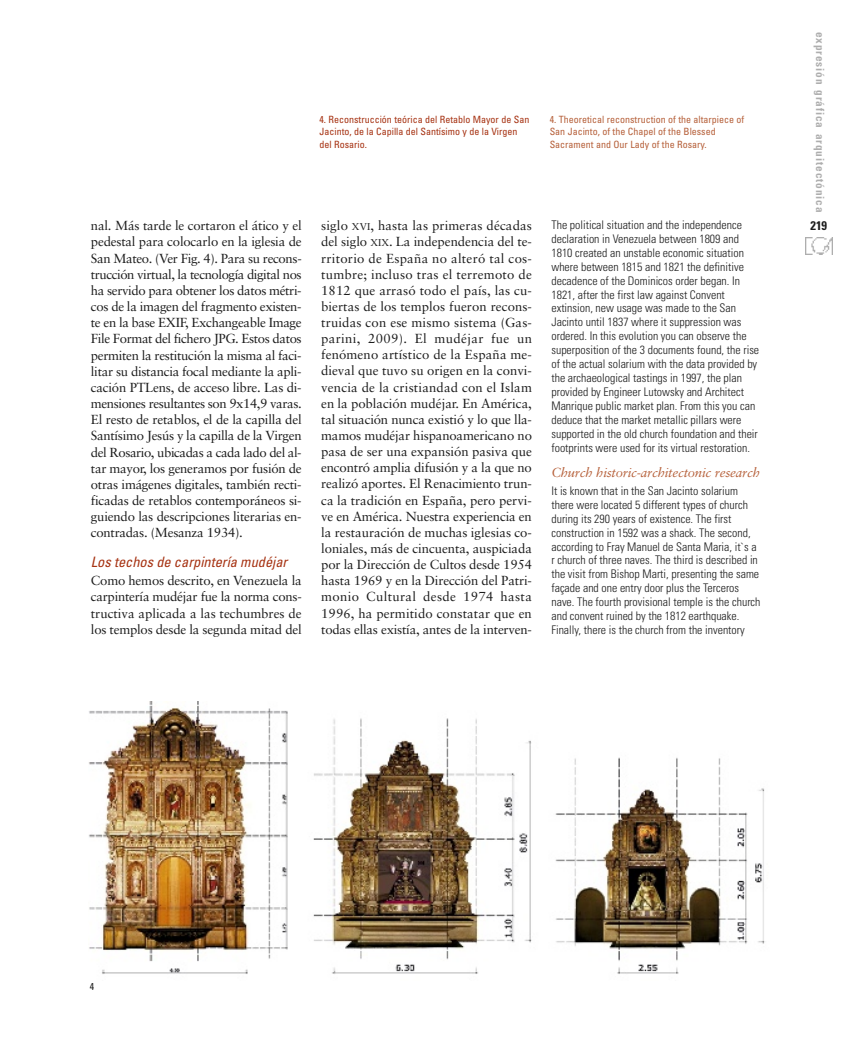
<style>
.page{position:relative;width:851px;height:1063px;background:#fff}
.page>*{position:absolute;margin:0;border:0;box-sizing:border-box;transform-origin:0 0}
.t1{font:italic condensed 14.38px "Univers";color:#a63212}
.t2{font:13.12px/16.1px "Sabon";letter-spacing:-.015em;color:#1c1c1c;text-align:justify}
.t3{font:italic 13.12px "Sabon";letter-spacing:-.015em;color:#b6603a}
.t4{font:700 condensed 12.5px "Univers";color:#1c1c1c}
.t5{font:300 condensed 11.88px/14px "Univers";color:#1c1c1c}
.t6{font:700 condensed 11.25px "Univers";letter-spacing:.08em;color:#aeaeae}
.t7{font:condensed 10px/12.5px "Univers";color:#b6603a}
.t8{font:condensed 10px/12.5px "Univers";color:#a63212}
.t9{font:condensed 10px "Univers";color:#1c1c1c}
.s1{font-size:9.88px}
</style>
<div class="page">
<img style="left:805px;top:237px;width:27px;height:18px">
<img style="left:89px;top:702px;width:676px;height:272px">
<p class="t8" style="left:319px;top:114px;width:211px">4. Reconstrucción teórica del Retablo Mayor de San<br>Jacinto, de la Capilla del Santísimo y de la Virgen del Rosario.</p>
<p class="t7" style="left:549px;top:114px;width:196px">4. Theoretical reconstruction of the altarpiece of<br>San Jacinto, of the Chapel of the Blessed<br>Sacrament and Our Lady of the Rosary.</p>
<p class="t6" style="left:824px;top:32px;width:182px;rotate:90deg">expresión gráfica arquitectónica</p>
<p class="t2" style="left:91px;top:219px;width:212px">nal. Más tarde le cortaron el ático y el</p>
<p class="t4" style="left:810px;top:220px;width:18px">219</p>
<p class="t2" style="left:91px;top:235px;width:212px">pedestal para colocarlo en la iglesia de San Mateo. (Ver Fig. 4). Para su recons&shy;trucción virtual, la tecnología digital nos ha servido para obtener los datos métri&shy;cos de la imagen del fragmento existen&shy;te en la base EXIF, Exchangeable Image File Format del fichero JPG. Estos datos permiten la restitución la misma al faci&shy;litar su distancia focal mediante la apli&shy;cación PTLens, de acceso libre. Las di&shy;mensiones resultantes son 9x14,9 varas.<br>El resto de retablos, el de la capilla del Santísimo Jesús y la capilla de la Virgen del Rosario, ubicadas a cada lado del al&shy;tar mayor, los generamos por fusión de otras imágenes digitales, también recti&shy;ficadas de retablos contemporáneos si&shy;guiendo las descripciones literarias en&shy;contradas. (Mesanza 1934).</p>
<p class="t1" style="left:91px;top:556px;width:201px">Los techos de carpintería mudéjar</p>
<p class="t2" style="left:91px;top:574px;width:212px">Como hemos descrito, en Venezuela la carpintería mudéjar fue la norma cons&shy;tructiva aplicada a las techumbres de los templos desde la segunda mitad del</p>
<p class="t2" style="left:321px;top:219px;width:212px">siglo <span class="s1">XVI</span>, hasta las primeras décadas del siglo <span class="s1">XIX</span>. La independencia del te&shy;rritorio de España no alteró tal cos&shy;tumbre; incluso tras el terremoto de 1812 que arrasó todo el país, las cu&shy;biertas de los templos fueron recons&shy;truidas con ese mismo sistema (Gas&shy;parini, 2009). El mudéjar fue un fenómeno artístico de la España me&shy;dieval que tuvo su origen en la convi&shy;vencia de la cristiandad con el Islam en la población mudéjar. En América, tal situación nunca existió y lo que lla&shy;mamos mudéjar hispanoamericano no pasa de ser una expansión pasiva que encontró amplia difusión y a la que no realizó aportes. El Renacimiento trun&shy;ca la tradición en España, pero pervi&shy;ve en América. Nuestra experiencia en la restauración de muchas iglesias co&shy;loniales, más de cincuenta, auspiciada por la Dirección de Cultos desde 1954 hasta 1969 y en la Dirección del Patri&shy;monio Cultural desde 1974 hasta 1996, ha permitido constatar que en todas ellas existía, antes de la interven-</p>
<p class="t5" style="left:551px;top:218px;width:209px">The political situation and the independence declaration in Venezuela between 1809 and 1810 created an unstable economic situation where between 1815 and 1821 the definitive decadence of the Dominicos order began. In 1821, after the first law against Convent extinsion, new usage was made to the San Jacinto until 1837 where it suppression was ordered. In this evolution you can observe the superposition of the 3 documents found, the rise of the actual solarium with the data provided by the archaeological tastings in 1997, the plan provided by Engineer Lutowsky and Architect Manrique public market plan. From this you can deduce that the market metallic pillars were supported in the old church foundation and their footprints were used for its virtual restoration.</p>
<p class="t3" style="left:551px;top:467px;width:210px">Church historic-architectonic research</p>
<p class="t5" style="left:551px;top:484px;width:210px">It is known that in the San Jacinto solarium there were located 5 different types of church during its 290 years of existence. The first construction in 1592 was a shack. The second, according to Fray Manuel de Santa Maria, it`s a r church of three naves. The third is described in the visit from Bishop Marti, presenting the same façade and one entry door plus the Terceros nave. The fourth provisional temple is the church and convent ruined by the 1812 earthquake.<br>Finally, there is the church from the inventory</p>
<p class="t9" style="left:90px;top:982px;width:6px">4</p>
</div>
